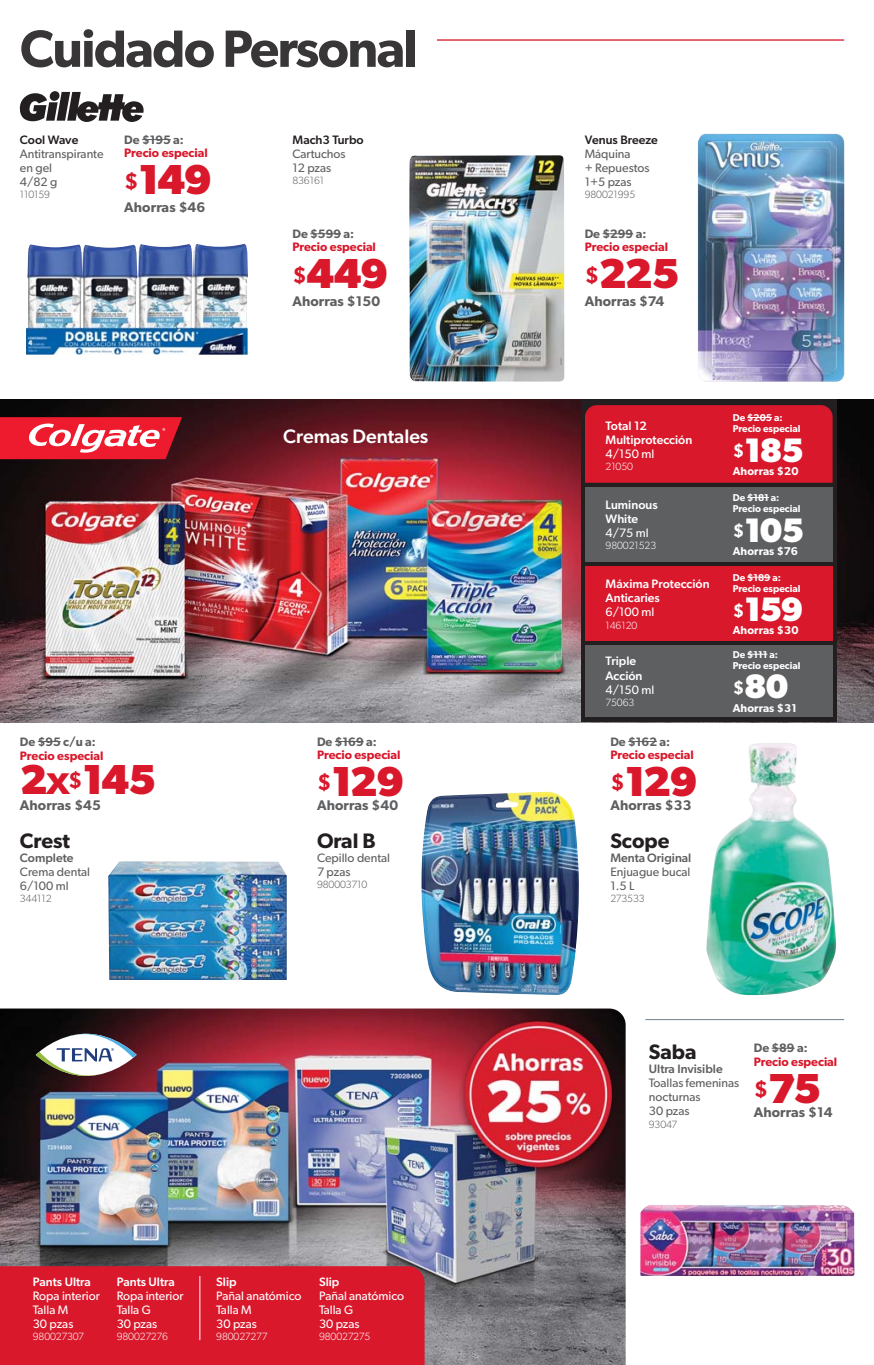
<style>
.page{position:relative;width:874px;height:1365px;background:#fff}
.page>*{position:absolute;margin:0;border:0;box-sizing:border-box;transform-origin:0 0}
.t1{font:600 52.5px "Gibson";letter-spacing:-.03em;color:#383637}
.t2{font:700 42px "Gibson";letter-spacing:-.035em;color:#d9182c}
.t3{font:700 33.95px "Gibson";letter-spacing:-.035em;color:#fff}
.t4{font:600 22.75px "Gibson";color:#d9182c}
.t5{font:600 21px "Gibson";color:#231f20}
.t6{font:500 19.6px "Gibson";color:#fff}
.t7{font:600 14px "Gibson";letter-spacing:.01em;color:#5e5f61}
.t8{font:12.25px/14px "Gibson";color:#5e5f61}
.t9{font:12.25px/14px "Gibson";color:#fff}
.t10{font:500 12.25px/14px "Gibson";color:#fff}
.t11{font:600 12.25px "Gibson";color:#d9182c}
.t12{font:600 12.25px "Gibson";color:#5e5f61}
.t13{font:500 12.25px "Gibson";color:#5e5f61}
.t14{font:500 12.25px "Gibson";color:#231f20}
.t15{font:600 11.38px "Gibson";letter-spacing:.01em;color:#fff}
.t16{font:300 10.5px "Gibson";letter-spacing:-.01em;color:#fff}
.t17{font:300 10.5px "Gibson";letter-spacing:-.01em;color:#5e5f61}
.t18{font:600 9.97px "Gibson";color:#fff}
.s1{font-weight:600;font-size:22.75px}
.s2{font-weight:600}
.s3{font-weight:600;font-size:18.38px}
</style>
<div class="page">
<svg style="left:873px;top:399px;width:1px;height:26px"></svg>
<img style="left:0;top:399px;width:873px;height:323px">
<svg style="left:581px;top:399px;width:255px;height:323px;background:#322325"></svg>
<img style="left:0;top:1008px;width:625px;height:356px">
<img style="left:706px;top:743px;width:129px;height:252px">
<img style="left:108px;top:861px;width:178px;height:118px">
<img style="left:421px;top:791px;width:157px;height:203px">
<img style="left:640px;top:1205px;width:213px;height:70px">
<hr style="left:437px;top:39px;width:406px;height:2px;background:#d9182c">
<img style="left:409px;top:155px;width:155px;height:226px">
<img style="left:697px;top:134px;width:146px;height:247px">
<img style="left:26px;top:244px;width:222px;height:110px">
<svg style="left:0;top:417px;width:182px;height:42px;background:#e74351"></svg>
<svg style="left:19px;top:91px;width:125px;height:31px"></svg>
<svg style="left:36px;top:1033px;width:101px;height:42px"></svg>
<div style="left:0;top:1265px;width:424px;height:99px;background:#d9182c"></div>
<hr style="left:645px;top:1019px;width:198px;height:1px;background:#72808a">
<svg style="left:142px;top:139px;width:29px;height:1px"></svg>
<div style="left:584px;top:405px;width:248px;height:77px;background:#d9182c"></div>
<div style="left:584px;top:487px;width:248px;height:74px;background:#5e5f61"></div>
<svg style="left:747px;top:497px;width:21px;height:1px"></svg>
<div style="left:584px;top:566px;width:248px;height:74px;background:#d9182c"></div>
<svg style="left:747px;top:577px;width:23px;height:1px"></svg>
<div style="left:584px;top:645px;width:248px;height:71px;background:#5e5f61"></div>
<svg style="left:747px;top:654px;width:20px;height:1px"></svg>
<hr style="left:310px;top:233px;width:31px;height:1px;background:#5e5f61">
<hr style="left:602px;top:233px;width:31px;height:1px;background:#5e5f61">
<svg style="left:335px;top:741px;width:28px;height:1px"></svg>
<svg style="left:628px;top:741px;width:28px;height:1px"></svg>
<svg style="left:771px;top:1047px;width:23px;height:1px"></svg>
<svg style="left:38px;top:741px;width:23px;height:1px"></svg>
<hr style="left:199px;top:1275px;width:1px;height:64px;background:#fff">
<h1 class="t1" style="left:20px;top:31px;width:399px">Cuidado Personal</h1>
<p class="t14" style="left:20px;top:135px;width:60px">Cool Wave</p>
<p class="t8" style="left:20px;top:148px;width:85px">Antitranspirante en gel<br>4/82 g</p>
<p class="t17" style="left:20px;top:190px;width:32px">110159</p>
<p class="t12" style="left:124px;top:135px;width:61px">De $195 a:</p>
<p class="t11" style="left:124px;top:149px;width:85px">Precio especial</p>
<h2 class="t2" style="left:124px;top:163px;width:89px"><span class="s1">$</span>149</h2>
<p class="t7" style="left:124px;top:202px;width:83px">Ahorras $46</p>
<p class="t14" style="left:292px;top:135px;width:73px">Mach3 Turbo</p>
<p class="t8" style="left:292px;top:148px;width:55px">Cartuchos<br>12 pzas</p>
<p class="t17" style="left:292px;top:176px;width:33px">836161</p>
<p class="t12" style="left:292px;top:229px;width:63px">De $599 a:</p>
<p class="t11" style="left:292px;top:243px;width:85px">Precio especial</p>
<h2 class="t2" style="left:292px;top:257px;width:98px"><span class="s1">$</span>449</h2>
<p class="t7" style="left:292px;top:297px;width:89px">Ahorras $150</p>
<h3 class="t6" style="left:283px;top:429px;width:147px">Cremas Dentales</h3>
<p class="t12" style="left:20px;top:737px;width:77px">De $95 c/u a:</p>
<p class="t11" style="left:20px;top:751px;width:85px">Precio especial</p>
<h2 class="t2" style="left:20px;top:763px;width:138px">2<span class="s2">x</span> <span class="s1">$</span>145</h2>
<p class="t7" style="left:20px;top:800px;width:83px">Ahorras $45</p>
<h3 class="t5" style="left:20px;top:833px;width:52px">Crest</h3>
<p class="t13" style="left:20px;top:853px;width:55px">Complete</p>
<p class="t8" style="left:20px;top:866px;width:72px">Crema dental<br>6/100 ml</p>
<p class="t17" style="left:20px;top:894px;width:33px">344112</p>
<p class="t12" style="left:317px;top:737px;width:61px">De $169 a:</p>
<p class="t11" style="left:317px;top:750px;width:85px">Precio especial</p>
<h2 class="t2" style="left:331px;top:765px;width:75px">129</h2>
<h3 class="t4" style="left:317px;top:774px;width:16px">$</h3>
<p class="t7" style="left:317px;top:800px;width:83px">Ahorras $40</p>
<h3 class="t5" style="left:317px;top:833px;width:60px">Oral B</h3>
<p class="t8" style="left:317px;top:852px;width:75px">Cepillo dental<br>7 pzas</p>
<p class="t17" style="left:317px;top:880px;width:52px">980003710</p>
<p class="t10" style="left:33px;top:1275px;width:59px">Pants Ultra</p>
<p class="t9" style="left:33px;top:1289px;width:69px">Ropa interior<br>Talla M<br>30 pzas</p>
<p class="t16" style="left:33px;top:1332px;width:53px">980027307</p>
<p class="t10" style="left:117px;top:1275px;width:59px">Pants Ultra</p>
<p class="t9" style="left:117px;top:1289px;width:68px">Ropa interior<br>Talla G<br>30 pzas</p>
<p class="t16" style="left:117px;top:1332px;width:53px">980027276</p>
<p class="t10" style="left:216px;top:1275px;width:22px">Slip</p>
<p class="t9" style="left:216px;top:1289px;width:87px">Pañal anatómico<br>Talla M<br>30 pzas</p>
<p class="t16" style="left:216px;top:1332px;width:53px">980027277</p>
<p class="t10" style="left:319px;top:1275px;width:22px">Slip</p>
<p class="t9" style="left:319px;top:1289px;width:87px">Pañal anatómico<br>Talla G<br>30 pzas</p>
<p class="t16" style="left:319px;top:1332px;width:53px">980027275</p>
<p class="t14" style="left:584px;top:135px;width:75px">Venus Breeze</p>
<p class="t8" style="left:584px;top:148px;width:66px">Máquina<br>+ Repuestos<br>1+5 pzas</p>
<p class="t17" style="left:584px;top:190px;width:52px">980021995</p>
<p class="t12" style="left:584px;top:229px;width:63px">De $299 a:</p>
<p class="t11" style="left:584px;top:243px;width:85px">Precio especial</p>
<h2 class="t2" style="left:584px;top:257px;width:96px"><span class="s1">$</span>225</h2>
<p class="t7" style="left:584px;top:297px;width:81px">Ahorras $74</p>
<p class="t10" style="left:605px;top:420px;width:88px">Total 12<br>Multiprotección</p>
<p class="t9" style="left:605px;top:448px;width:50px">4/150 ml</p>
<p class="t16" style="left:605px;top:463px;width:29px">21050</p>
<p class="t10" style="left:605px;top:498px;width:53px">Luminous<br>White</p>
<p class="t9" style="left:605px;top:527px;width:44px">4/75 ml</p>
<p class="t16" style="left:605px;top:541px;width:52px">980021523</p>
<p class="t10" style="left:605px;top:578px;width:105px">Máxima Protección<br>Anticaries</p>
<p class="t9" style="left:605px;top:606px;width:50px">6/100 ml</p>
<p class="t16" style="left:605px;top:621px;width:33px">146120</p>
<p class="t10" style="left:605px;top:655px;width:38px">Triple<br>Acción</p>
<p class="t9" style="left:605px;top:683px;width:50px">4/150 ml</p>
<p class="t16" style="left:605px;top:698px;width:30px">75063</p>
<p class="t12" style="left:610px;top:737px;width:61px">De $162 a:</p>
<p class="t11" style="left:610px;top:750px;width:85px">Precio especial</p>
<h2 class="t2" style="left:624px;top:765px;width:75px">129</h2>
<h3 class="t4" style="left:610px;top:774px;width:16px">$</h3>
<p class="t7" style="left:610px;top:800px;width:83px">Ahorras $33</p>
<h3 class="t5" style="left:610px;top:833px;width:61px">Scope</h3>
<p class="t13" style="left:610px;top:853px;width:82px">Menta Original</p>
<p class="t8" style="left:610px;top:866px;width:81px">Enjuague bucal<br>1.5 L</p>
<p class="t17" style="left:610px;top:894px;width:36px">273533</p>
<p class="t18" style="left:732px;top:414px;width:51px">De $205 a:</p>
<p class="t18" style="left:732px;top:425px;width:69px">Precio especial</p>
<h3 class="t3" style="left:732px;top:436px;width:72px"><span class="s3">$</span>185</h3>
<p class="t15" style="left:732px;top:467px;width:67px">Ahorras $20</p>
<p class="t18" style="left:732px;top:494px;width:48px">De $181 a:</p>
<p class="t18" style="left:732px;top:505px;width:69px">Precio especial</p>
<h3 class="t3" style="left:732px;top:516px;width:73px"><span class="s3">$</span>105</h3>
<p class="t15" style="left:732px;top:547px;width:67px">Ahorras $76</p>
<p class="t18" style="left:732px;top:573px;width:50px">De $189 a:</p>
<p class="t18" style="left:732px;top:584px;width:69px">Precio especial</p>
<h3 class="t3" style="left:732px;top:596px;width:72px"><span class="s3">$</span>159</h3>
<p class="t15" style="left:732px;top:626px;width:67px">Ahorras $30</p>
<p class="t18" style="left:732px;top:650px;width:47px">De $111 a:</p>
<p class="t18" style="left:732px;top:661px;width:69px">Precio especial</p>
<h3 class="t3" style="left:732px;top:673px;width:57px"><span class="s3">$</span>80</h3>
<p class="t15" style="left:732px;top:703px;width:65px">Ahorras $31</p>
<h3 class="t5" style="left:648px;top:1044px;width:49px">Saba</h3>
<p class="t13" style="left:648px;top:1064px;width:75px">Ultra Invisible</p>
<p class="t8" style="left:648px;top:1077px;width:92px">Toallas femeninas nocturnas<br>30 pzas</p>
<p class="t17" style="left:648px;top:1119px;width:30px">93047</p>
<p class="t12" style="left:753px;top:1043px;width:55px">De $89 a:</p>
<p class="t11" style="left:753px;top:1057px;width:85px">Precio especial</p>
<h2 class="t2" style="left:767px;top:1071px;width:55px">75</h2>
<h3 class="t4" style="left:753px;top:1081px;width:16px">$</h3>
<p class="t7" style="left:753px;top:1106px;width:80px">Ahorras $14</p>
</div>
